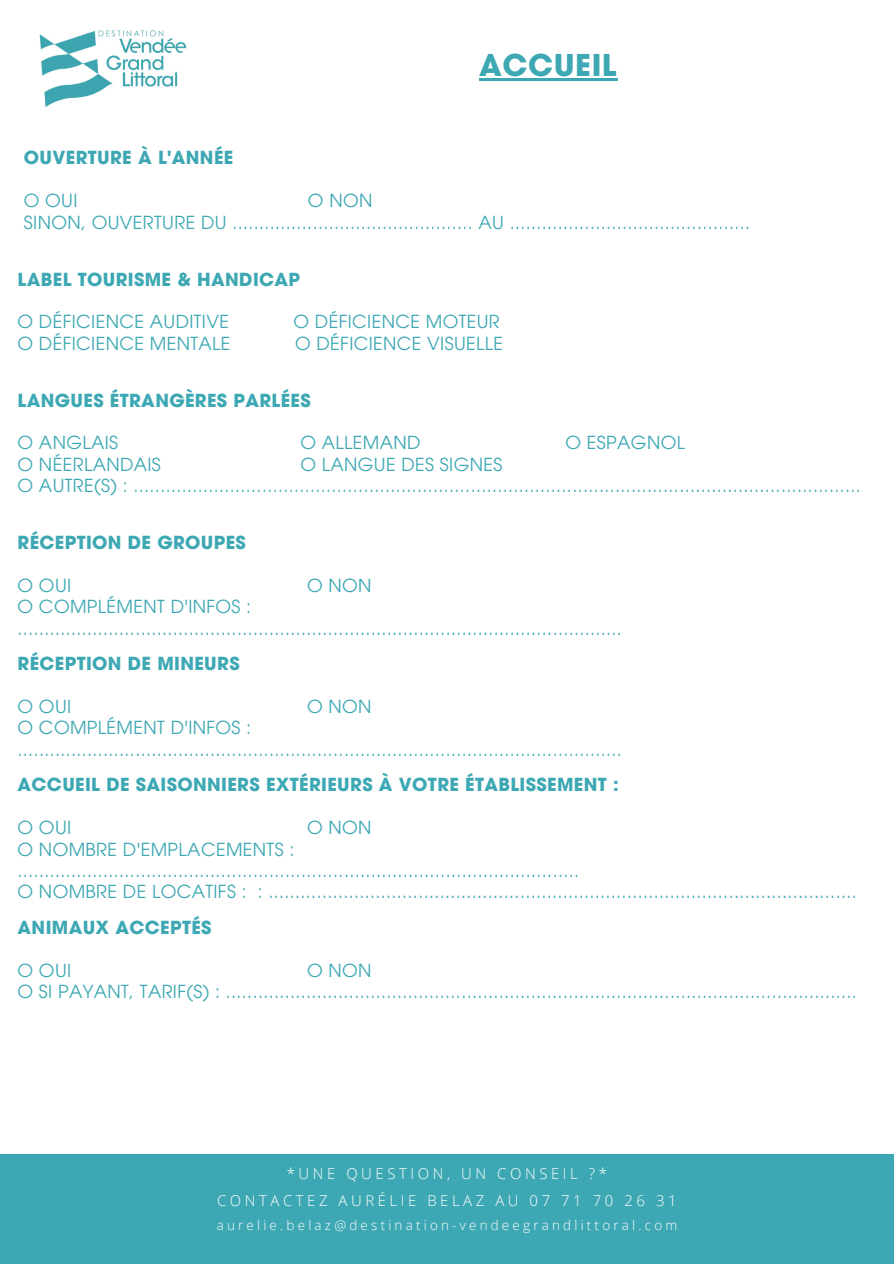
<style>
.page{position:relative;width:894px;height:1264px;background:#fff}
.page>*{position:absolute;margin:0;border:0;box-sizing:border-box;transform-origin:0 0}
.t1{font:700 30px "ITC Avant Garde Pro";letter-spacing:.02em;color:#3da8b3}
.t2{font:18px/21.3px "ITC Avant Garde Pro";letter-spacing:.02em;color:#3da8b3}
.t3{font:700 18px "ITC Avant Garde Pro";letter-spacing:.02em;color:#3da8b3}
.t4{font:300 14.85px/26.8px "Open Sans";letter-spacing:.24em;color:#fff;text-align:center}
.t5{font:300 13.35px "Open Sans";letter-spacing:.24em;color:#fff}
</style>
<div class="page">
<div style="left:0;top:1154px;width:893px;height:109px;background:#3da8b3"></div>
<hr style="left:479px;top:78px;width:138px;height:3px;background:#3da8b3">
<img style="left:39px;top:30px;width:148px;height:78px">
<p class="t1" style="left:479px;top:54px;width:139px">ACCUEIL</p>
<p class="t3" style="left:24px;top:151px;width:211px">OUVERTURE À L'ANNÉE</p>
<h1 class="t2" style="left:24px;top:192px;width:55px">O OUI</h1>
<h1 class="t2" style="left:308px;top:192px;width:66px">O NON</h1>
<h2 class="t2" style="left:24px;top:214px;width:727px">SINON, OUVERTURE DU ............................................. AU .............................................</h2>
<h3 class="t3" style="left:18px;top:272px;width:284px">LABEL TOURISME &amp; HANDICAP</h3>
<h2 class="t2" style="left:18px;top:313px;width:213px">O DÉFICIENCE AUDITIVE</h2>
<p class="t2" style="left:293px;top:313px;width:208px">O DÉFICIENCE MOTEUR</p>
<p class="t2" style="left:18px;top:335px;width:214px">O DÉFICIENCE MENTALE</p>
<h3 class="t2" style="left:295px;top:335px;width:209px">O DÉFICIENCE VISUELLE</h3>
<h2 class="t3" style="left:18px;top:393px;width:294px">LANGUES ÉTRANGÈRES PARLÉES</h2>
<h3 class="t2" style="left:18px;top:434px;width:102px">O ANGLAIS</h3>
<h3 class="t2" style="left:300px;top:434px;width:122px">O ALLEMAND</h3>
<h3 class="t2" style="left:565px;top:434px;width:121px">O ESPAGNOL</h3>
<h3 class="t2" style="left:18px;top:456px;width:145px">O NÉERLANDAIS</h3>
<h3 class="t2" style="left:18px;top:456px;width:844px;text-indent:283px">O LANGUE DES SIGNES<br>O AUTRE(S) : ........................................................................................................................................</h3>
<h2 class="t3" style="left:18px;top:536px;width:230px">RÉCEPTION DE GROUPES</h2>
<h3 class="t2" style="left:18px;top:577px;width:55px">O OUI</h3>
<h3 class="t2" style="left:307px;top:577px;width:66px">O NON</h3>
<h3 class="t2" style="left:18px;top:598px;width:605px">O COMPLÉMENT D'INFOS : .................................................................................................................</h3>
<h2 class="t3" style="left:18px;top:657px;width:223px">RÉCEPTION DE MINEURS</h2>
<h3 class="t2" style="left:18px;top:698px;width:55px">O OUI</h3>
<h3 class="t2" style="left:307px;top:698px;width:66px">O NON</h3>
<h3 class="t2" style="left:18px;top:719px;width:605px">O COMPLÉMENT D'INFOS : .................................................................................................................</h3>
<h2 class="t3" style="left:18px;top:778px;width:602px">ACCUEIL DE SAISONNIERS EXTÉRIEURS À VOTRE ÉTABLISSEMENT :</h2>
<h3 class="t2" style="left:18px;top:819px;width:55px">O OUI</h3>
<h3 class="t2" style="left:307px;top:819px;width:66px">O NON</h3>
<h3 class="t2" style="left:18px;top:840px;width:840px">O NOMBRE D'EMPLACEMENTS : .........................................................................................................<br>O NOMBRE DE LOCATIFS : : ..............................................................................................................</h3>
<h2 class="t3" style="left:18px;top:920px;width:195px">ANIMAUX ACCEPTÉS</h2>
<h3 class="t2" style="left:18px;top:961px;width:55px">O OUI</h3>
<h3 class="t2" style="left:18px;top:961px;width:840px;text-indent:289px">O NON<br>O SI PAYANT, TARIF(S) : ......................................................................................................................</h3>
<p class="t4" style="left:217px;top:1159px;width:461px">*UNE QUESTION, UN CONSEIL ?*<br>CONTACTEZ AURÉLIE BELAZ AU 07 71 70 26 31</p>
<p class="t5" style="left:217px;top:1215px;width:462px">aurelie.belaz@destination-vendeegrandlittoral.com</p>
</div>
